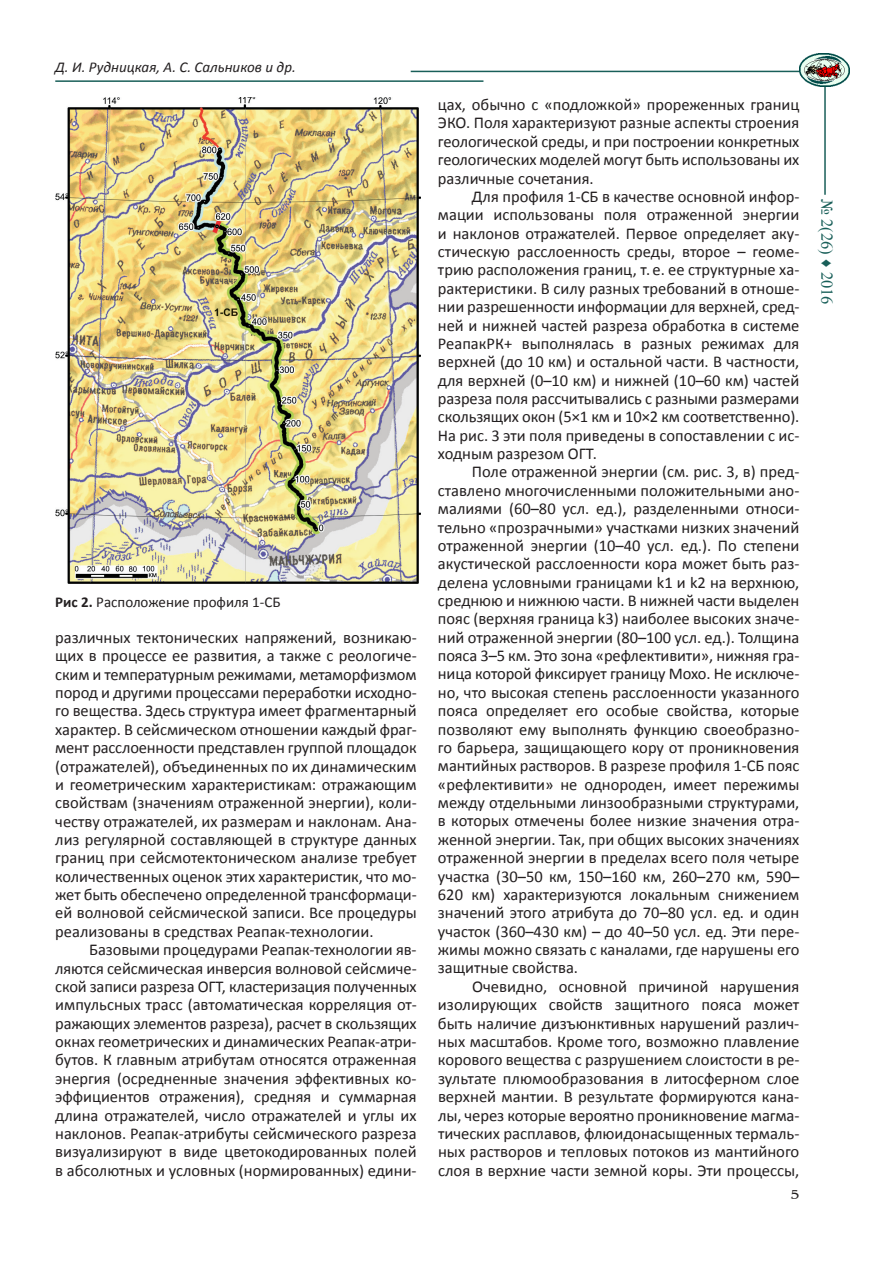
<style>
.page{position:relative;width:893px;height:1263px;background:#fff}
.page>*{position:absolute;margin:0;border:0;box-sizing:border-box;transform-origin:0 0}
.t1{font:16.5px/18.3px "Calibri";color:#231f20;text-align:justify}
.t2{font:16.5px "Times New Roman";color:#195f59}
.t3{font:italic 15px "Calibri";color:#231f20}
.t4{font:15px "Calibri";color:#231f20}
.t5{font:13.5px "AG Benguiat";color:#231f20}
.s1{font-weight:700}
</style>
<div class="page">
<hr style="left:824px;top:79px;width:2px;height:116px;background:#195f59">
<hr style="left:411px;top:71px;width:413px;height:1px;background:#195f59">
<hr style="left:55px;top:80px;width:428px;height:2px;background:#195f59">
<img style="left:799px;top:54px;width:51px;height:32px">
<img style="left:55px;top:98px;width:365px;height:485px">
<p class="t3" style="left:55px;top:58px;width:242px">Д. И. Рудницкая, А. С. Сальников и др.</p>
<p class="t4" style="left:55px;top:592px;width:227px"><span class="s1">Рис 2.</span> Расположение профиля 1-СБ</p>
<p class="t1" style="left:55px;top:627px;width:363px">различных тектонических напряжений, возникаю&shy;щих в процессе ее развития, а также с реологиче&shy;ским и температурным режимами, метаморфизмом пород и другими процессами переработки исходно&shy;го вещества. Здесь структура имеет фрагментарный характер. В сейсмическом отношении каждый фраг&shy;мент расслоенности представлен группой площадок (отражателей), объединенных по их динамическим и геометрическим характеристикам: отражающим свойствам (значениям отраженной энергии), коли&shy;честву отражателей, их размерам и наклонам. Ана&shy;лиз регулярной составляющей в структуре данных границ при сейсмотектоническом анализе требует количественных оценок этих характеристик, что мо&shy;жет быть обеспечено определенной трансформаци&shy;ей волновой сейсмической записи. Все процедуры реализованы в средствах Реапак-технологии.</p>
<p class="t1" style="left:55px;top:940px;width:363px;text-indent:34px">Базовыми процедурами Реапак-технологии яв&shy;ляются сейсмическая инверсия волновой сейсмиче&shy;ской записи разреза ОГТ, кластеризация полученных импульсных трасс (автоматическая корреляция от&shy;ражающих элементов разреза), расчет в скользящих окнах геометрических и динамических Реапак-атри&shy;бутов. К главным атрибутам относятся отраженная энергия (осредненные значения эффективных ко&shy;эффициентов отражения), средняя и суммарная длина отражателей, число отражателей и углы их наклонов. Реапак-атрибуты сейсмического разреза визуализируют в виде цветокодированных полей в абсолютных и условных (нормированных) едини-</p>
<p class="t1" style="left:438px;top:95px;width:363px">цах, обычно с «подложкой» прореженных границ ЭКО. Поля характеризуют разные аспекты строения геологической среды, и при построении конкретных геологических моделей могут быть использованы их различные сочетания.</p>
<p class="t1" style="left:438px;top:187px;width:363px;text-indent:34px">Для профиля 1-СБ в качестве основной инфор&shy;мации использованы поля отраженной энергии и наклонов отражателей. Первое определяет аку&shy;стическую расслоенность среды, второе – геоме&shy;трию расположения границ, т. е. ее структурные ха&shy;рактеристики. В силу разных требований в отноше&shy;нии разрешенности информации для верхней, сред&shy;ней и нижней частей разреза обработка в системе РеапакРК+ выполнялась в разных режимах для верхней (до 10 км) и остальной части. В частности, для верхней (0–10 км) и нижней (10–60 км) частей разреза поля рассчитывались с разными размерами скользящих окон (5×1 км и 10×2 км соответственно).<br>На рис. 3 эти поля приведены в сопоставлении с ис&shy;ходным разрезом ОГТ.</p>
<p class="t1" style="left:438px;top:462px;width:363px;text-indent:34px">Поле отраженной энергии (см. рис. 3, в) пред&shy;ставлено многочисленными положительными ано&shy;малиями (60–80 усл. ед.), разделенными относи&shy;тельно «прозрачными» участками низких значений отраженной энергии (10–40 усл. ед.). По степени акустической расслоенности кора может быть раз&shy;делена условными границами k1 и k2 на верхнюю, среднюю и нижнюю части. В нижней части выделен пояс (верхняя граница k3) наиболее высоких значе&shy;ний отраженной энергии (80–100 усл. ед.). Толщина пояса 3–5 км. Это зона «рефлективити», нижняя гра&shy;ница которой фиксирует границу Мохо. Не исключе&shy;но, что высокая степень расслоенности указанного пояса определяет его особые свойства, которые позволяют ему выполнять функцию своеобразно&shy;го барьера, защищающего кору от проникновения мантийных растворов. В разрезе профиля 1-СБ пояс «рефлективити» не однороден, имеет пережимы между отдельными линзообразными структурами, в которых отмечены более низкие значения отра&shy;женной энергии. Так, при общих высоких значениях отраженной энергии в пределах всего поля четыре участка (30–50 км, 150–160 км, 260–270 км, 590– 620 км) характеризуются локальным снижением значений этого атрибута до 70–80 усл. ед. и один участок (360–430 км) – до 40–50 усл. ед. Эти пере&shy;жимы можно связать с каналами, где нарушены его защитные свойства.</p>
<p class="t1" style="left:438px;top:976px;width:363px;text-indent:34px">Очевидно, основной причиной нарушения изолирующих свойств защитного пояса может быть наличие дизъюнктивных нарушений различ&shy;ных масштабов. Кроме того, возможно плавление корового вещества с разрушением слоистости в ре&shy;зультате плюмообразования в литосферном слое верхней мантии. В результате формируются кана&shy;лы, через которые вероятно проникновение магма&shy;тических расплавов, флюидонасыщенных термаль&shy;ных растворов и тепловых потоков из мантийного слоя в верхние части земной коры. Эти процессы,</p>
<p class="t5" style="left:791px;top:1187px;width:10px">5</p>
<p class="t2" style="left:838px;top:199px;width:107px;rotate:90deg">№ 2(26) ♦ 2016</p>
</div>
